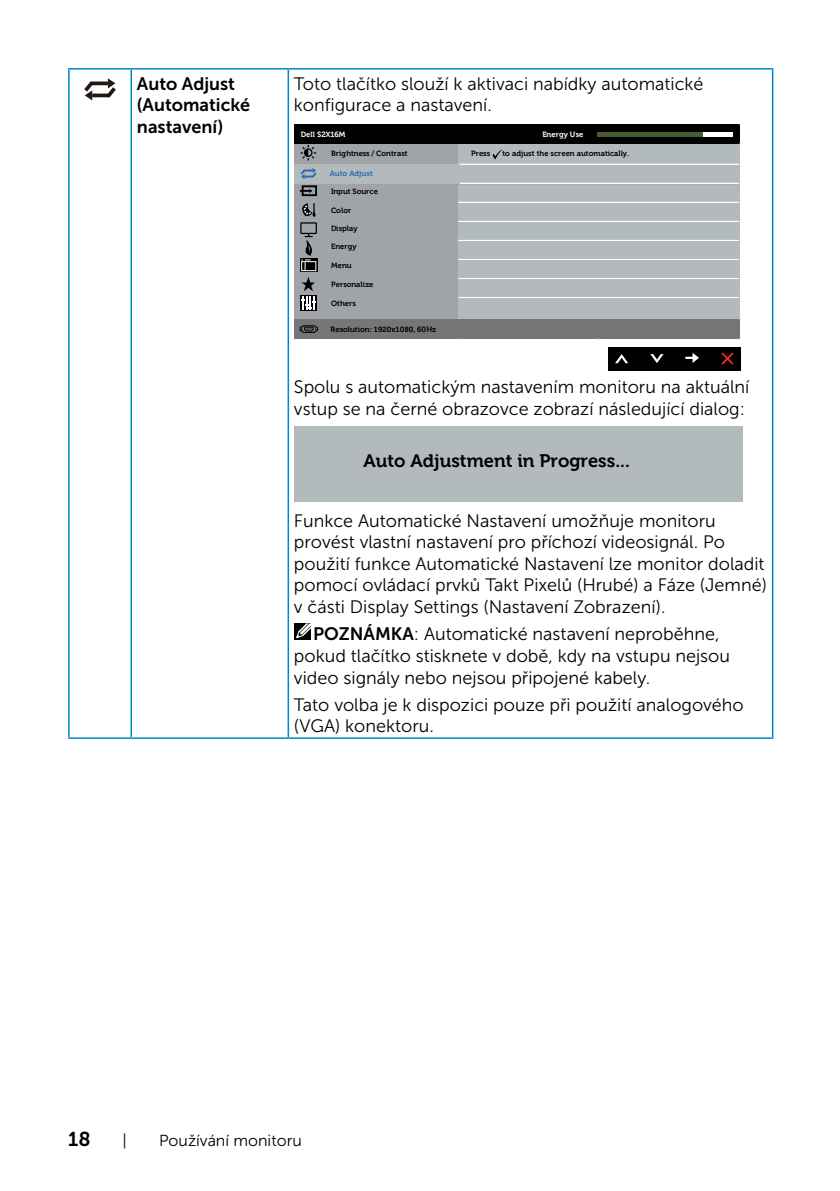
<style>
.page{position:relative;width:840px;height:1191px;background:#fff}
.page>*{position:absolute;margin:0;border:0;box-sizing:border-box;transform-origin:0 0}
.t1{font:20px "Museo Sans For Dell 700";color:#000}
.t2{font:700 18.2px "Museo For Dell";color:#000}
.t3{font:18px/21.6px "Museo Sans For Dell 300";color:#000}
.t4{font:18px/21.6px "Museo Sans For Dell 700";color:#000}
.t5{font:16px "Museo Sans For Dell 300";color:#000}
.t6{font:700 7.6px "Museo For Dell";color:#000}
.t7{font:700 7.6px "Museo For Dell";color:#fff}
.t8{font:700 7.6px "Museo For Dell";color:#276ab4}
.s1{font-family:"Museo Sans For Dell 700"}
</style>
<div class="page">
<hr style="left:68px;top:70px;width:2px;height:667px;background:#0087cb">
<hr style="left:68px;top:68px;width:63px;height:2px;background:#0087cb">
<hr style="left:130px;top:70px;width:2px;height:667px;background:#0087cb">
<hr style="left:131px;top:68px;width:157px;height:2px;background:#0087cb">
<hr style="left:287px;top:70px;width:2px;height:667px;background:#0087cb">
<hr style="left:771px;top:70px;width:2px;height:667px;background:#0087cb">
<hr style="left:288px;top:68px;width:485px;height:2px;background:#0087cb">
<hr style="left:68px;top:737px;width:63px;height:2px;background:#0087cb">
<hr style="left:131px;top:737px;width:157px;height:2px;background:#0087cb">
<hr style="left:288px;top:737px;width:485px;height:2px;background:#0087cb">
<svg style="left:97px;top:81px;width:6px;height:4px"></svg>
<svg style="left:84px;top:81px;width:13px;height:19px"></svg>
<hr style="left:92px;top:94px;width:17px;height:3px;background:#231815">
<svg style="left:103px;top:78px;width:13px;height:20px"></svg>
<div style="left:294px;top:125px;width:445px;height:19px;background:#030000"></div>
<div style="left:294px;top:144px;width:165px;height:175px;background:#a0a4a9"></div>
<div style="left:458px;top:144px;width:281px;height:176px;background:#b3babc"></div>
<div style="left:294px;top:319px;width:445px;height:20px;background:#767578"></div>
<div style="left:597px;top:132px;width:135px;height:5px;background:#fff"></div>
<div style="left:597px;top:132px;width:105px;height:5px;background:#475c31"></div>
<svg style="left:300px;top:145px;width:16px;height:16px"></svg>
<div style="left:301px;top:185px;width:16px;height:11px;border:2px solid #000"></div>
<svg style="left:300px;top:189px;width:12px;height:4px"></svg>
<svg style="left:301px;top:277px;width:14px;height:14px"></svg>
<svg style="left:300px;top:295px;width:17px;height:16px"></svg>
<svg style="left:301px;top:297px;width:14px;height:13px"></svg>
<div style="left:300px;top:258px;width:17px;height:14px;background:#000"></div>
<div style="left:301px;top:261px;width:15px;height:10px;border:1px solid #fff"></div>
<div style="left:300px;top:222px;width:17px;height:12px;border:1px solid #000"></div>
<svg style="left:302px;top:203px;width:13px;height:14px"></svg>
<div style="left:607px;top:347px;width:132px;height:23px;background:#030000"></div>
<svg style="left:615px;top:354px;width:13px;height:9px"></svg>
<svg style="left:650px;top:354px;width:13px;height:9px"></svg>
<svg style="left:685px;top:353px;width:13px;height:10px"></svg>
<svg style="left:721px;top:352px;width:12px;height:13px"></svg>
<hr style="left:458px;top:164px;width:280px;height:1px;background:#fff">
<hr style="left:458px;top:183px;width:280px;height:1px;background:#fff">
<hr style="left:458px;top:202px;width:280px;height:1px;background:#fff">
<hr style="left:458px;top:221px;width:280px;height:1px;background:#fff">
<hr style="left:458px;top:240px;width:280px;height:1px;background:#fff">
<hr style="left:458px;top:259px;width:280px;height:1px;background:#fff">
<hr style="left:458px;top:278px;width:280px;height:1px;background:#fff">
<hr style="left:458px;top:297px;width:280px;height:1px;background:#fff">
<svg style="left:492px;top:149px;width:10px;height:10px"></svg>
<div style="left:294px;top:164px;width:165px;height:19px;background:#b3babc"></div>
<svg style="left:300px;top:168px;width:17px;height:11px"></svg>
<svg style="left:301px;top:233px;width:12px;height:38px"></svg>
<svg style="left:293px;top:325px;width:25px;height:15px"></svg>
<div style="left:294px;top:426px;width:448px;height:75px;background:#b3babc"></div>
<div style="left:294px;top:623px;width:17px;height:17px;background:#000"></div>
<svg style="left:296px;top:623px;width:15px;height:15px"></svg>
<p class="t4" style="left:137px;top:73px;width:115px">Auto Adjust (Automatické nastavení)</p>
<p class="t3" style="left:294px;top:73px;width:411px">Toto tlačítko slouží k aktivaci nabídky automatické konfigurace a nastavení.</p>
<p class="t6" style="left:331px;top:149px;width:78px">Brightness / Contrast</p>
<p class="t6" style="left:331px;top:187px;width:49px">Input Source</p>
<p class="t6" style="left:331px;top:206px;width:22px">Color</p>
<p class="t6" style="left:331px;top:224px;width:28px">Display</p>
<p class="t6" style="left:331px;top:242px;width:27px">Energy</p>
<p class="t6" style="left:331px;top:261px;width:22px">Menu</p>
<p class="t6" style="left:331px;top:280px;width:44px">Personalize</p>
<p class="t6" style="left:331px;top:299px;width:26px">Others</p>
<p class="t6" style="left:330px;top:325px;width:107px">Resolution: 1920x1080, 60Hz</p>
<p class="t7" style="left:301px;top:130px;width:46px">Dell S2X16M</p>
<p class="t7" style="left:542px;top:130px;width:42px">Energy Use</p>
<p class="t6" style="left:471px;top:150px;width:21px">Press</p>
<p class="t6" style="left:502px;top:150px;width:128px">to adjust the screen automatically.</p>
<p class="t8" style="left:329px;top:169px;width:44px">Auto Adjust</p>
<p class="t3" style="left:294px;top:376px;width:456px">Spolu s automatickým nastavením monitoru na aktuální vstup se na černé obrazovce zobrazí následující dialog:</p>
<p class="t2" style="left:363px;top:450px;width:267px">Auto Adjustment in Progress...</p>
<p class="t3" style="left:294px;top:510px;width:474px">Funkce Automatické Nastavení umožňuje monitoru provést vlastní nastavení pro příchozí videosignál. Po použití funkce Automatické Nastavení lze monitor doladit pomocí ovládací prvků Takt Pixelů (Hrubé) a Fáze (Jemné) v části Display Settings (Nastavení Zobrazení).</p>
<p class="t3" style="left:294px;top:623px;width:437px;text-indent:19px"><span class="s1">POZNÁMKA</span>: Automatické nastavení neproběhne, pokud tlačítko stisknete v době, kdy na vstupu nejsou video signály nebo nejsou připojené kabely.</p>
<p class="t3" style="left:294px;top:694px;width:451px">Tato volba je k dispozici pouze při použití analogového (VGA) konektoru.</p>
<p class="t1" style="left:68px;top:1127px;width:24px">18</p>
<p class="t5" style="left:122px;top:1131px;width:6px">|</p>
<p class="t5" style="left:159px;top:1131px;width:144px">Používání monitoru</p>
</div>
